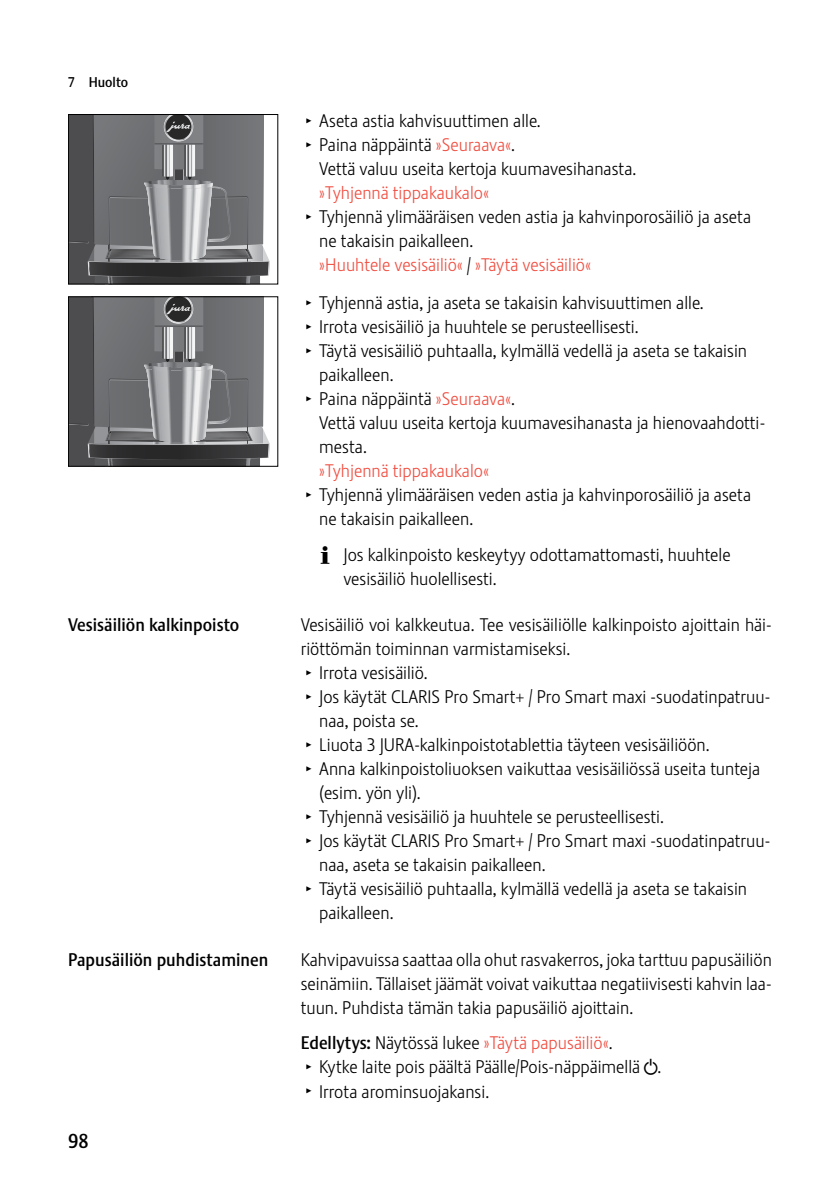
<style>
.page{position:relative;width:840px;height:1191px;background:#fff}
.page>*{position:absolute;margin:0;border:0;box-sizing:border-box;transform-origin:0 0}
.t1{font:20px "Stalemate Pro 2 J Medium";color:#000}
.t2{font:18px/24px "Stalemate Pro 2 J Light";color:#000}
.t3{font:18px "Stalemate Pro 2 J Light";color:#f04f42}
.t4{font:18px "Stalemate Pro 2 J Medium";color:#000}
.t5{font:14px "Stalemate Pro 2 J Medium";color:#000}
.s1{font-family:"Jura Pict 2006";font-size:14px}
.s2{color:#f04f42}
.s3{color:#000}
.s4{font-family:"Jura Pict 2006"}
.s5{font-family:"Stalemate Pro 2 J Medium"}
</style>
<div class="page">
<svg style="left:70px;top:116px;width:200px;height:166px;background:#6f7073"></svg>
<div style="left:68px;top:114px;width:210px;height:170px;border:1px solid #000"></div>
<svg style="left:70px;top:298px;width:200px;height:166px;background:#707173"></svg>
<div style="left:68px;top:296px;width:210px;height:170px;border:1px solid #000"></div>
<p class="t5" style="left:68px;top:73px;width:62px">7 Huolto</p>
<p class="t4" style="left:68px;top:614px;width:172px">Vesisäiliön kalkinpoisto</p>
<p class="t4" style="left:68px;top:949px;width:201px">Papusäiliön puhdistaminen</p>
<p class="t1" style="left:68px;top:1129px;width:22px">98</p>
<p class="t2" style="left:306px;top:109px;width:234px"><span class="s1">T</span> Aseta astia kahvisuuttimen alle.<br><span class="s1">T</span> Paina näppäintä <span class="s2">»Seuraava«</span>.</p>
<p class="t2" style="left:319px;top:157px;width:316px">Vettä valuu useita kertoja kuumavesihanasta.</p>
<p class="t3" style="left:319px;top:182px;width:171px">»Tyhjennä tippakaukalo«</p>
<p class="t2" style="left:306px;top:205px;width:446px"><span class="s1">T</span> Tyhjennä ylimääräisen veden astia ja kahvinporosäiliö ja aseta</p>
<p class="t2" style="left:319px;top:229px;width:153px">ne takaisin paikalleen.</p>
<p class="t3" style="left:319px;top:254px;width:273px">»Huuhtele vesisäiliö« <span class="s3">/</span> »Täytä vesisäiliö«</p>
<p class="t2" style="left:306px;top:291px;width:396px"><span class="s1">T</span> Tyhjennä astia, ja aseta se takaisin kahvisuuttimen alle.</p>
<p class="t2" style="left:306px;top:315px;width:331px"><span class="s1">T</span> Irrota vesisäiliö ja huuhtele se perusteellisesti.</p>
<p class="t2" style="left:306px;top:339px;width:442px"><span class="s1">T</span> Täytä vesisäiliö puhtaalla, kylmällä vedellä ja aseta se takaisin</p>
<p class="t2" style="left:319px;top:363px;width:74px">paikalleen.</p>
<p class="t2" style="left:306px;top:387px;width:208px"><span class="s1">T</span> Paina näppäintä <span class="s2">»Seuraava«</span>.</p>
<p class="t2" style="left:319px;top:411px;width:447px">Vettä valuu useita kertoja kuumavesihanasta ja hienovaahdotti-</p>
<p class="t2" style="left:319px;top:435px;width:47px">mesta.</p>
<p class="t3" style="left:319px;top:460px;width:171px">»Tyhjennä tippakaukalo«</p>
<p class="t2" style="left:306px;top:483px;width:446px"><span class="s1">T</span> Tyhjennä ylimääräisen veden astia ja kahvinporosäiliö ja aseta</p>
<p class="t2" style="left:319px;top:507px;width:153px">ne takaisin paikalleen.</p>
<p class="t2" style="left:343px;top:542px;width:388px;text-indent:-23px"><span class="s4">E</span> Jos kalkinpoisto keskeytyy odottamattomasti, huuhtele vesisäiliö huolellisesti.</p>
<p class="t2" style="left:300px;top:613px;width:472px">Vesisäiliö voi kalkkeutua. Tee vesisäiliölle kalkinpoisto ajoittain häi-</p>
<p class="t2" style="left:300px;top:637px;width:269px">riöttömän toiminnan varmistamiseksi.</p>
<p class="t2" style="left:306px;top:661px;width:121px"><span class="s1">T</span> Irrota vesisäiliö.</p>
<p class="t2" style="left:306px;top:685px;width:465px"><span class="s1">T</span> Jos käytät CLARIS Pro Smart+ / Pro Smart maxi -suodatinpatruu-</p>
<p class="t2" style="left:319px;top:709px;width:99px">naa, poista se.</p>
<p class="t2" style="left:306px;top:733px;width:402px"><span class="s1">T</span> Liuota 3 JURA-kalkinpoistotablettia täyteen vesisäiliöön.</p>
<p class="t2" style="left:306px;top:757px;width:455px"><span class="s1">T</span> Anna kalkinpoistoliuoksen vaikuttaa vesisäiliössä useita tunteja</p>
<p class="t2" style="left:319px;top:781px;width:101px">(esim. yön yli).</p>
<p class="t2" style="left:306px;top:805px;width:357px"><span class="s1">T</span> Tyhjennä vesisäiliö ja huuhtele se perusteellisesti.</p>
<p class="t2" style="left:306px;top:829px;width:465px"><span class="s1">T</span> Jos käytät CLARIS Pro Smart+ / Pro Smart maxi -suodatinpatruu-</p>
<p class="t2" style="left:319px;top:853px;width:226px">naa, aseta se takaisin paikalleen.</p>
<p class="t2" style="left:306px;top:877px;width:442px"><span class="s1">T</span> Täytä vesisäiliö puhtaalla, kylmällä vedellä ja aseta se takaisin</p>
<p class="t2" style="left:319px;top:901px;width:74px">paikalleen.</p>
<p class="t2" style="left:300px;top:948px;width:472px;text-align:justify">Kahvipavuissa saattaa olla ohut rasvakerros, joka tarttuu papusäiliön seinämiin. Tällaiset jäämät voivat vaikuttaa negatiivisesti kahvin laa&shy;tuun. Puhdista tämän takia papusäiliö ajoittain.</p>
<p class="t2" style="left:306px;top:1031px;width:354px;text-indent:-6px"><span class="s5">Edellytys:</span> Näytössä lukee <span class="s2">»Täytä papusäiliö«</span>.<br><span class="s1">T</span> Kytke laite pois päältä Päälle/Pois-näppäimellä <span class="s4">Q</span>.<br><span class="s1">T</span> Irrota arominsuojakansi.</p>
</div>
